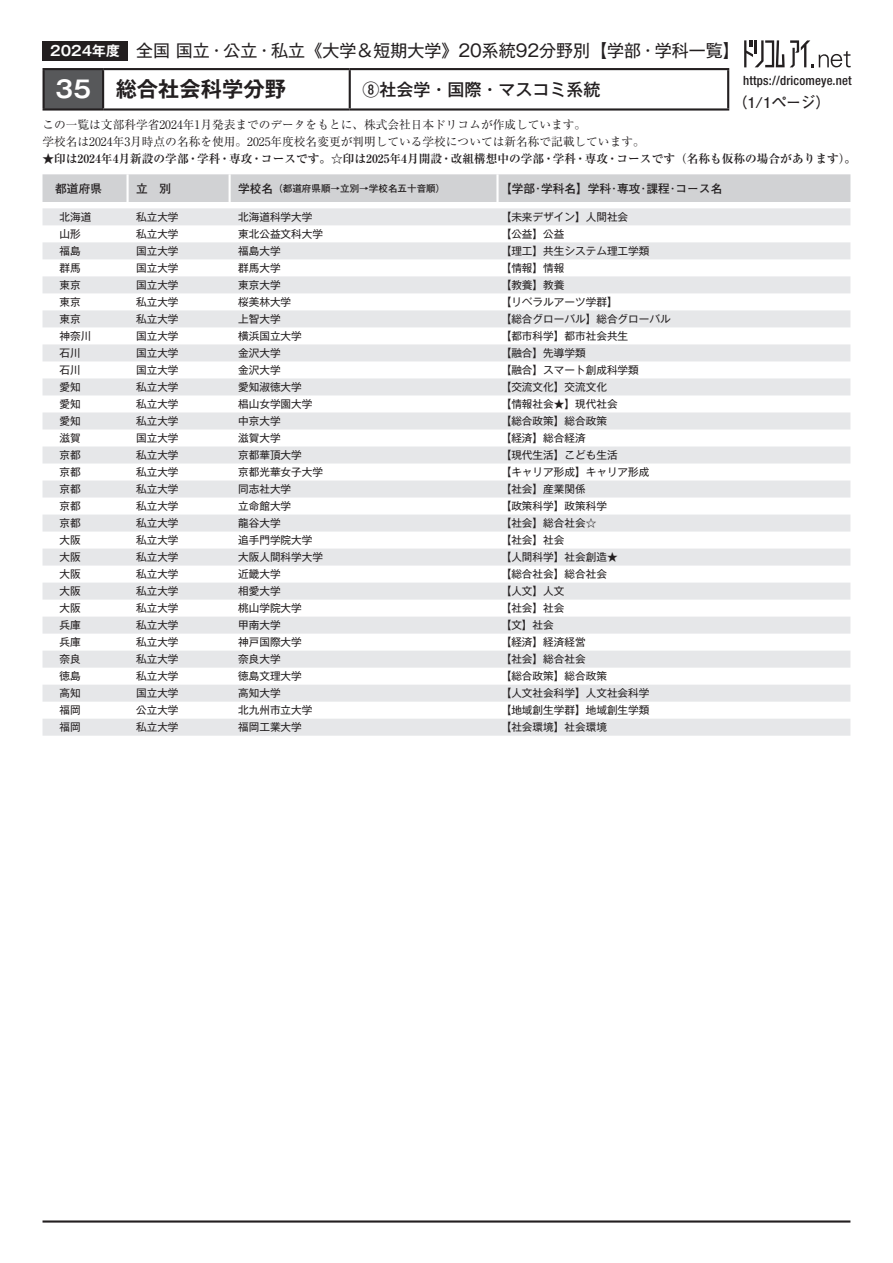
<style>
.page{position:relative;width:893px;height:1263px;background:#fff}
.page>*{position:absolute;margin:0;border:0;box-sizing:border-box;transform-origin:0 0}
.t1{font:700 21.3px "Gothic MB101 Pro De";letter-spacing:.005em;color:#231f20}
.t2{font:16.95px "Gothic MB101 Pro";color:#231f20}
.t3{font:500 16.95px "Gothic MB101 Pro";color:#231f20}
.t4{font:700 14.85px "Futo Go B101 Pro";color:#231f20}
.t5{font:500 condensed 12.75px "Helvetica Neue LT Std";letter-spacing:.015em;color:#231f20}
.t6{font:11.7px/17px "Ryumin Pro";color:#231f20}
.t7{font:700 11.7px "Ryumin Pro";color:#231f20}
.t8{font:700 11.7px "Futo Go B101 Pro";color:#231f20}
.t9{font:10.65px "Gothic MB101 Pro";color:#231f20}
.t10{font:700 9.6px "Futo Go B101 Pro";color:#231f20}
.s1{font-family:"Gothic MB101 Pro De";font-weight:700;font-size:13.8px;color:#fff}
.s2{font-size:23.4px;color:#fff}
.s3{font-size:11.7px}
</style>
<div class="page">
<div style="left:43px;top:174px;width:807px;height:28px;background:#d1d2d4"></div>
<hr style="left:126px;top:174px;width:3px;height:28px;background:#fff">
<hr style="left:229px;top:174px;width:2px;height:28px;background:#fff">
<hr style="left:496px;top:174px;width:3px;height:28px;background:#fff">
<div style="left:43px;top:41px;width:85px;height:20px;background:#231f20"></div>
<svg style="left:744px;top:40px;width:107px;height:27px"></svg>
<hr style="left:43px;top:1220px;width:807px;height:2px;background:#231f20">
<div style="left:44px;top:69px;width:59px;height:40px;background:#57585a"></div>
<hr style="left:43px;top:68px;width:60px;height:2px;background:#231f20">
<hr style="left:43px;top:70px;width:2px;height:38px;background:#231f20">
<hr style="left:103px;top:68px;width:247px;height:2px;background:#231f20">
<hr style="left:102px;top:70px;width:2px;height:38px;background:#231f20">
<hr style="left:350px;top:68px;width:379px;height:2px;background:#231f20">
<hr style="left:349px;top:70px;width:2px;height:38px;background:#231f20">
<hr style="left:727px;top:70px;width:2px;height:38px;background:#231f20">
<hr style="left:43px;top:108px;width:60px;height:3px;background:#231f20">
<hr style="left:103px;top:108px;width:247px;height:3px;background:#231f20">
<hr style="left:350px;top:108px;width:379px;height:3px;background:#231f20">
<svg style="left:43px;top:208px;width:807px;height:528px"></svg>
<h2 class="t2" style="left:50px;top:37px;width:691px"><span class="s1">2024年度</span> 全国 国立・公立・私立《大学＆短期大学》20系統92分野別【学部・学科一覧】</h2>
<h1 class="t1" style="left:56px;top:72px;width:232px"><span class="s2">35</span> 総合社会科学分野</h1>
<h2 class="t3" style="left:362px;top:75px;width:240px">⑧社会学・国際・マスコミ系統</h2>
<p class="t5" style="left:743px;top:73px;width:110px">https://dricomeye.net</p>
<h3 class="t4" style="left:732px;top:90px;width:100px">（1/1ページ）</h3>
<p class="t6" style="left:43px;top:116px;width:604px">この一覧は文部科学省2024年1月発表までのデータをもとに、株式会社日本ドリコムが作成しています。<br>学校名は2024年3月時点の名称を使用。2025年度校名変更が判明している学校については新名称で記載しています。</p>
<p class="t7" style="left:43px;top:150px;width:815px">★印は2024年4月新設の学部・学科・専攻・コースです。☆印は2025年4月開設・改組構想中の学部・学科・専攻・コースです（名称も仮称の場合があります）。</p>
<p class="t8" style="left:55px;top:179px;width:48px">都道府県</p>
<p class="t8" style="left:136px;top:179px;width:37px">立　別</p>
<p class="t10" style="left:238px;top:180px;width:209px"><span class="s3">学校名</span>（都道府県順→立別→学校名五十音順）</p>
<p class="t8" style="left:500px;top:179px;width:224px">【学部･学科名】学科･専攻･課程･コース名</p>
<p class="t9" style="left:60px;top:208px;width:33px">北海道</p>
<p class="t9" style="left:136px;top:208px;width:44px">私立大学</p>
<p class="t9" style="left:238px;top:208px;width:76px">北海道科学大学</p>
<p class="t9" style="left:501px;top:208px;width:129px">【未来デザイン】人間社会</p>
<p class="t9" style="left:60px;top:225px;width:23px">山形</p>
<p class="t9" style="left:136px;top:225px;width:44px">私立大学</p>
<p class="t9" style="left:238px;top:225px;width:87px">東北公益文科大学</p>
<p class="t9" style="left:501px;top:225px;width:65px">【公益】公益</p>
<p class="t9" style="left:60px;top:242px;width:23px">福島</p>
<p class="t9" style="left:136px;top:242px;width:44px">国立大学</p>
<p class="t9" style="left:238px;top:242px;width:44px">福島大学</p>
<p class="t9" style="left:501px;top:242px;width:150px">【理工】共生システム理工学類</p>
<p class="t9" style="left:60px;top:259px;width:23px">群馬</p>
<p class="t9" style="left:136px;top:259px;width:44px">国立大学</p>
<p class="t9" style="left:238px;top:259px;width:44px">群馬大学</p>
<p class="t9" style="left:501px;top:259px;width:65px">【情報】情報</p>
<p class="t9" style="left:60px;top:276px;width:23px">東京</p>
<p class="t9" style="left:136px;top:276px;width:44px">国立大学</p>
<p class="t9" style="left:238px;top:276px;width:44px">東京大学</p>
<p class="t9" style="left:501px;top:276px;width:65px">【教養】教養</p>
<p class="t9" style="left:60px;top:293px;width:23px">東京</p>
<p class="t9" style="left:136px;top:293px;width:44px">私立大学</p>
<p class="t9" style="left:238px;top:293px;width:55px">桜美林大学</p>
<p class="t9" style="left:501px;top:293px;width:118px">【リベラルアーツ学群】</p>
<p class="t9" style="left:60px;top:310px;width:23px">東京</p>
<p class="t9" style="left:136px;top:310px;width:44px">私立大学</p>
<p class="t9" style="left:238px;top:310px;width:44px">上智大学</p>
<p class="t9" style="left:501px;top:310px;width:172px">【総合グローバル】総合グローバル</p>
<p class="t9" style="left:60px;top:327px;width:33px">神奈川</p>
<p class="t9" style="left:136px;top:327px;width:44px">国立大学</p>
<p class="t9" style="left:238px;top:327px;width:65px">横浜国立大学</p>
<p class="t9" style="left:501px;top:327px;width:129px">【都市科学】都市社会共生</p>
<p class="t9" style="left:60px;top:344px;width:23px">石川</p>
<p class="t9" style="left:136px;top:344px;width:44px">国立大学</p>
<p class="t9" style="left:238px;top:344px;width:44px">金沢大学</p>
<p class="t9" style="left:501px;top:344px;width:87px">【融合】先導学類</p>
<p class="t9" style="left:60px;top:361px;width:23px">石川</p>
<p class="t9" style="left:136px;top:361px;width:44px">国立大学</p>
<p class="t9" style="left:238px;top:361px;width:44px">金沢大学</p>
<p class="t9" style="left:501px;top:361px;width:140px">【融合】スマート創成科学類</p>
<p class="t9" style="left:60px;top:378px;width:23px">愛知</p>
<p class="t9" style="left:136px;top:378px;width:44px">私立大学</p>
<p class="t9" style="left:238px;top:378px;width:65px">愛知淑徳大学</p>
<p class="t9" style="left:501px;top:378px;width:108px">【交流文化】交流文化</p>
<p class="t9" style="left:60px;top:395px;width:23px">愛知</p>
<p class="t9" style="left:136px;top:395px;width:44px">私立大学</p>
<p class="t9" style="left:238px;top:395px;width:76px">椙山女学園大学</p>
<p class="t9" style="left:501px;top:395px;width:118px">【情報社会★】現代社会</p>
<p class="t9" style="left:60px;top:412px;width:23px">愛知</p>
<p class="t9" style="left:136px;top:412px;width:44px">私立大学</p>
<p class="t9" style="left:238px;top:412px;width:44px">中京大学</p>
<p class="t9" style="left:501px;top:412px;width:108px">【総合政策】総合政策</p>
<p class="t9" style="left:60px;top:429px;width:23px">滋賀</p>
<p class="t9" style="left:136px;top:429px;width:44px">国立大学</p>
<p class="t9" style="left:238px;top:429px;width:44px">滋賀大学</p>
<p class="t9" style="left:501px;top:429px;width:87px">【経済】総合経済</p>
<p class="t9" style="left:60px;top:446px;width:23px">京都</p>
<p class="t9" style="left:136px;top:446px;width:44px">私立大学</p>
<p class="t9" style="left:238px;top:446px;width:65px">京都華頂大学</p>
<p class="t9" style="left:501px;top:446px;width:118px">【現代生活】こども生活</p>
<p class="t9" style="left:60px;top:463px;width:23px">京都</p>
<p class="t9" style="left:136px;top:463px;width:44px">私立大学</p>
<p class="t9" style="left:238px;top:463px;width:87px">京都光華女子大学</p>
<p class="t9" style="left:501px;top:463px;width:150px">【キャリア形成】キャリア形成</p>
<p class="t9" style="left:60px;top:480px;width:23px">京都</p>
<p class="t9" style="left:136px;top:480px;width:44px">私立大学</p>
<p class="t9" style="left:238px;top:480px;width:55px">同志社大学</p>
<p class="t9" style="left:501px;top:480px;width:87px">【社会】産業関係</p>
<p class="t9" style="left:60px;top:497px;width:23px">京都</p>
<p class="t9" style="left:136px;top:497px;width:44px">私立大学</p>
<p class="t9" style="left:238px;top:497px;width:55px">立命館大学</p>
<p class="t9" style="left:501px;top:497px;width:108px">【政策科学】政策科学</p>
<p class="t9" style="left:60px;top:514px;width:23px">京都</p>
<p class="t9" style="left:136px;top:514px;width:44px">私立大学</p>
<p class="t9" style="left:238px;top:514px;width:44px">龍谷大学</p>
<p class="t9" style="left:501px;top:514px;width:97px">【社会】総合社会☆</p>
<p class="t9" style="left:60px;top:531px;width:23px">大阪</p>
<p class="t9" style="left:136px;top:531px;width:44px">私立大学</p>
<p class="t9" style="left:238px;top:531px;width:76px">追手門学院大学</p>
<p class="t9" style="left:501px;top:531px;width:65px">【社会】社会</p>
<p class="t9" style="left:60px;top:548px;width:23px">大阪</p>
<p class="t9" style="left:136px;top:548px;width:44px">私立大学</p>
<p class="t9" style="left:238px;top:548px;width:87px">大阪人間科学大学</p>
<p class="t9" style="left:501px;top:548px;width:118px">【人間科学】社会創造★</p>
<p class="t9" style="left:60px;top:565px;width:23px">大阪</p>
<p class="t9" style="left:136px;top:565px;width:44px">私立大学</p>
<p class="t9" style="left:238px;top:565px;width:44px">近畿大学</p>
<p class="t9" style="left:501px;top:565px;width:108px">【総合社会】総合社会</p>
<p class="t9" style="left:60px;top:582px;width:23px">大阪</p>
<p class="t9" style="left:136px;top:582px;width:44px">私立大学</p>
<p class="t9" style="left:238px;top:582px;width:44px">相愛大学</p>
<p class="t9" style="left:501px;top:582px;width:65px">【人文】人文</p>
<p class="t9" style="left:60px;top:599px;width:23px">大阪</p>
<p class="t9" style="left:136px;top:599px;width:44px">私立大学</p>
<p class="t9" style="left:238px;top:599px;width:65px">桃山学院大学</p>
<p class="t9" style="left:501px;top:599px;width:65px">【社会】社会</p>
<p class="t9" style="left:60px;top:616px;width:23px">兵庫</p>
<p class="t9" style="left:136px;top:616px;width:44px">私立大学</p>
<p class="t9" style="left:238px;top:616px;width:44px">甲南大学</p>
<p class="t9" style="left:501px;top:616px;width:55px">【文】社会</p>
<p class="t9" style="left:60px;top:633px;width:23px">兵庫</p>
<p class="t9" style="left:136px;top:633px;width:44px">私立大学</p>
<p class="t9" style="left:238px;top:633px;width:65px">神戸国際大学</p>
<p class="t9" style="left:501px;top:633px;width:87px">【経済】経済経営</p>
<p class="t9" style="left:60px;top:650px;width:23px">奈良</p>
<p class="t9" style="left:136px;top:650px;width:44px">私立大学</p>
<p class="t9" style="left:238px;top:650px;width:44px">奈良大学</p>
<p class="t9" style="left:501px;top:650px;width:87px">【社会】総合社会</p>
<p class="t9" style="left:60px;top:667px;width:23px">徳島</p>
<p class="t9" style="left:136px;top:667px;width:44px">私立大学</p>
<p class="t9" style="left:238px;top:667px;width:65px">徳島文理大学</p>
<p class="t9" style="left:501px;top:667px;width:108px">【総合政策】総合政策</p>
<p class="t9" style="left:60px;top:684px;width:23px">高知</p>
<p class="t9" style="left:136px;top:684px;width:44px">国立大学</p>
<p class="t9" style="left:238px;top:684px;width:44px">高知大学</p>
<p class="t9" style="left:501px;top:684px;width:150px">【人文社会科学】人文社会科学</p>
<p class="t9" style="left:60px;top:701px;width:23px">福岡</p>
<p class="t9" style="left:136px;top:701px;width:44px">公立大学</p>
<p class="t9" style="left:238px;top:701px;width:76px">北九州市立大学</p>
<p class="t9" style="left:501px;top:701px;width:150px">【地域創生学群】地域創生学類</p>
<p class="t9" style="left:60px;top:718px;width:23px">福岡</p>
<p class="t9" style="left:136px;top:718px;width:44px">私立大学</p>
<p class="t9" style="left:238px;top:718px;width:65px">福岡工業大学</p>
<p class="t9" style="left:501px;top:718px;width:108px">【社会環境】社会環境</p>
</div>
